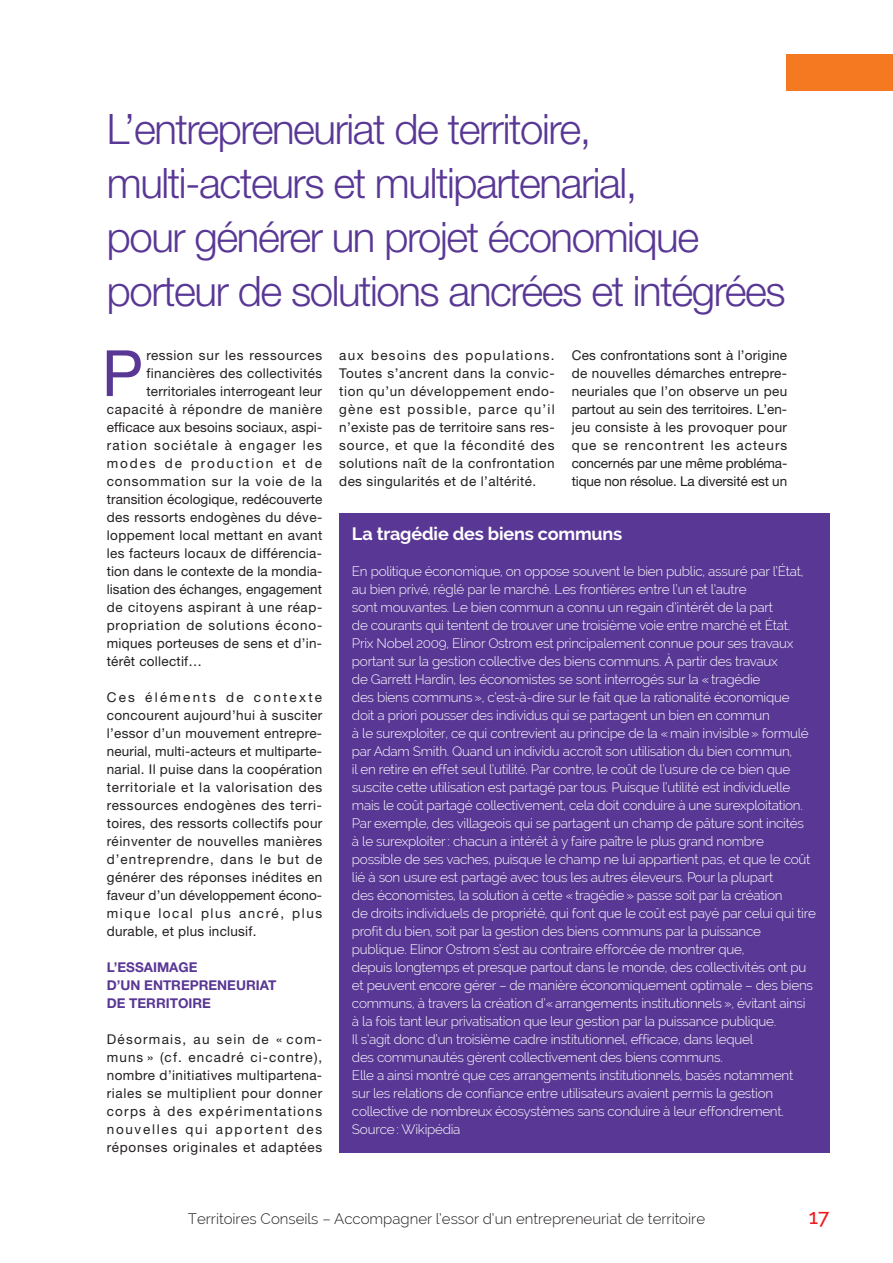
<style>
.page{position:relative;width:893px;height:1263px;background:#fff}
.page>*{position:absolute;margin:0;border:0;box-sizing:border-box;transform-origin:0 0}
.t1{font:63.9px "Helvetica Neue LT Std";color:#593795}
.t2{font:300 42px/54px "Helvetica Neue LT Std";letter-spacing:-.035em;color:#593795}
.t3{font:500 21px "Raleway";color:#ee1d23}
.t4{font:700 18px "Raleway";letter-spacing:-.01em;color:#fff}
.t5{font:300 15px "Raleway";color:#231f20}
.t6{font:300 13.5px/18px "Raleway";letter-spacing:-.02em;color:#fff}
.t7{font:13.5px/18px "Helvetica Neue LT Std";letter-spacing:.03em;color:#231f20;text-align:justify}
.t8{font:13.5px "Helvetica Neue LT Std";letter-spacing:.005em;color:#231f20}
.t9{font:13.5px "Helvetica Neue LT Std";letter-spacing:.01em;color:#231f20}
.t10{font:13.5px "Helvetica Neue LT Std";letter-spacing:.06em;color:#231f20}
.t11{font:700 13.5px/18px "Helvetica Neue LT Std";color:#593795}
.t12{font:13.5px "Helvetica Neue LT Std";letter-spacing:.055em;color:#231f20}
.t13{font:13.5px "Helvetica Neue LT Std";letter-spacing:.09em;color:#231f20}
.t14{font:13.5px "Helvetica Neue LT Std";letter-spacing:.065em;color:#231f20}
.t15{font:13.5px "Helvetica Neue LT Std";letter-spacing:.14em;color:#231f20}
</style>
<div class="page">
<div style="left:787px;top:54px;width:106px;height:36px;background:#f47921"></div>
<div style="left:339px;top:513px;width:490px;height:639px;background:#593795"></div>
<h2 class="t2" style="left:107px;top:101px;width:680px">L’entrepreneuriat de territoire, multi-acteurs et multipartenarial,<br>pour générer un projet économique porteur de solutions ancrées et intégrées</h2>
<h1 class="t1" style="left:102px;top:335px;width:43px">P</h1>
<p class="t10" style="left:146px;top:347px;width:177px">ression sur les ressources</p>
<p class="t7" style="left:146px;top:364px;width:177px">financières des collectivités</p>
<p class="t7" style="left:146px;top:382px;width:177px">territoriales interrogeant leur</p>
<p class="t12" style="left:107px;top:401px;width:217px">capacité à répondre de manière</p>
<p class="t9" style="left:107px;top:419px;width:217px">efficace aux besoins sociaux, aspi-</p>
<p class="t13" style="left:107px;top:437px;width:217px">ration sociétale à engager les</p>
<p class="t15" style="left:107px;top:455px;width:217px">modes de production et de</p>
<p class="t14" style="left:107px;top:473px;width:217px">consommation sur la voie de la</p>
<p class="t8" style="left:107px;top:491px;width:217px">transition écologique, redécouverte</p>
<p class="t7" style="left:107px;top:508px;width:217px">des ressorts endogènes du déve-</p>
<p class="t7" style="left:107px;top:526px;width:217px">loppement local mettant en avant</p>
<p class="t7" style="left:107px;top:544px;width:217px">les facteurs locaux de différencia-</p>
<p class="t9" style="left:107px;top:563px;width:217px">tion dans le contexte de la mondia-</p>
<p class="t8" style="left:107px;top:581px;width:217px">lisation des échanges, engagement</p>
<p class="t7" style="left:107px;top:598px;width:217px">de citoyens aspirant à une réap-</p>
<p class="t10" style="left:107px;top:617px;width:217px">propriation de solutions écono-</p>
<p class="t7" style="left:107px;top:634px;width:217px">miques porteuses de sens et d’in-</p>
<p class="t7" style="left:107px;top:652px;width:97px">térêt collectif…</p>
<p class="t7" style="left:107px;top:688px;width:217px">Ces éléments de contexte concourent aujourd’hui à susciter l’essor d’un mouvement entrepre&shy;neurial, multi-acteurs et multiparte&shy;narial. I l puise dans la coopération territoriale et la valorisation des ressources endogènes des terri&shy;toires, des ressorts collectifs pour réinventer de nouvelles manières d’entreprendre, dans le but de générer des réponses inédites en faveur d’un développement écono&shy;mique local plus ancré, plus durable, et plus inclusif.</p>
<p class="t11" style="left:107px;top:958px;width:171px">L’ESSAIMAGE<br>D’UN ENTREPRENEURIAT<br>DE TERRITOIRE</p>
<p class="t7" style="left:107px;top:1030px;width:217px">Désormais, au sein de « com&shy;muns » (cf. encadré ci-contre), nombre d’initiatives multipartena&shy;riales se multiplient pour donner corps à des expérimentations nouvelles qui apportent des réponses originales et adaptées</p>
<p class="t7" style="left:339px;top:346px;width:217px">aux besoins des populations.<br>Toutes s’ancrent dans la convic&shy;tion qu’un développement endo&shy;gène est possible, parce qu’il n’existe pas de territoire sans res&shy;source, et que la fécondité des solutions naît de la confrontation des singularités et de l’altérité.</p>
<p class="t7" style="left:572px;top:346px;width:217px">Ces confrontations sont à l’origine de nouvelles démarches entrepre&shy;neuriales que l’on observe un peu partout au sein des territoires. L’en&shy;jeu consiste à les provoquer pour que se rencontrent les acteurs concernés par une même probléma&shy;tique non résolue. La diversité est un</p>
<h3 class="t4" style="left:352px;top:523px;width:272px">La tragédie des biens communs</h3>
<p class="t6" style="left:352px;top:562px;width:465px">En politique économique, on oppose souvent le bien public, assuré par l’État, au bien privé, réglé par le marché. Les frontières entre l’un et l’autre<br>sont mouvantes. Le bien commun a connu un regain d’intérêt de la part<br>de courants qui tentent de trouver une troisième voie entre marché et État.<br>Prix Nobel 2009, Elinor Ostrom est principalement connue pour ses travaux portant sur la gestion collective des biens communs. À partir des travaux<br>de Garrett Hardin, les économistes se sont interrogés sur la « tragédie<br>des biens communs », c’est-à-dire sur le fait que la rationalité économique<br>doit a priori pousser des individus qui se partagent un bien en commun<br>à le surexploiter, ce qui contrevient au principe de la « main invisible » formulé par Adam Smith. Quand un individu accroît son utilisation du bien commun,<br>il en retire en effet seul l’utilité. Par contre, le coût de l’usure de ce bien que suscite cette utilisation est partagé par tous. Puisque l’utilité est individuelle mais le coût partagé collectivement, cela doit conduire à une surexploitation.<br>Par exemple, des villageois qui se partagent un champ de pâture sont incités<br>à le surexploiter : chacun a intérêt à y faire paître le plus grand nombre possible de ses vaches, puisque le champ ne lui appartient pas, et que le coût lié à son usure est partagé avec tous les autres éleveurs. Pour la plupart<br>des économistes, la solution à cette « tragédie » passe soit par la création<br>de droits individuels de propriété, qui font que le coût est payé par celui qui tire profit du bien, soit par la gestion des biens communs par la puissance publique. Elinor Ostrom s’est au contraire efforcée de montrer que,<br>depuis longtemps et presque partout dans le monde, des collectivités ont pu et peuvent encore gérer – de manière économiquement optimale – des biens communs, à travers la création d’« arrangements institutionnels », évitant ainsi à la fois tant leur privatisation que leur gestion par la puissance publique.<br>Il s’agit donc d’un troisième cadre institutionnel, efficace, dans lequel<br>des communautés gèrent collectivement des biens communs.<br>Elle a ainsi montré que ces arrangements institutionnels, basés notamment<br>sur les relations de confiance entre utilisateurs avaient permis la gestion collective de nombreux écosystèmes sans conduire à leur effondrement.<br>Source : Wikipédia</p>
<p class="t5" style="left:188px;top:1210px;width:519px">Territoires Conseils – Accompagner l’essor d’un entrepreneuriat de territoire</p>
<h3 class="t3" style="left:809px;top:1204px;width:22px">17</h3>
</div>
